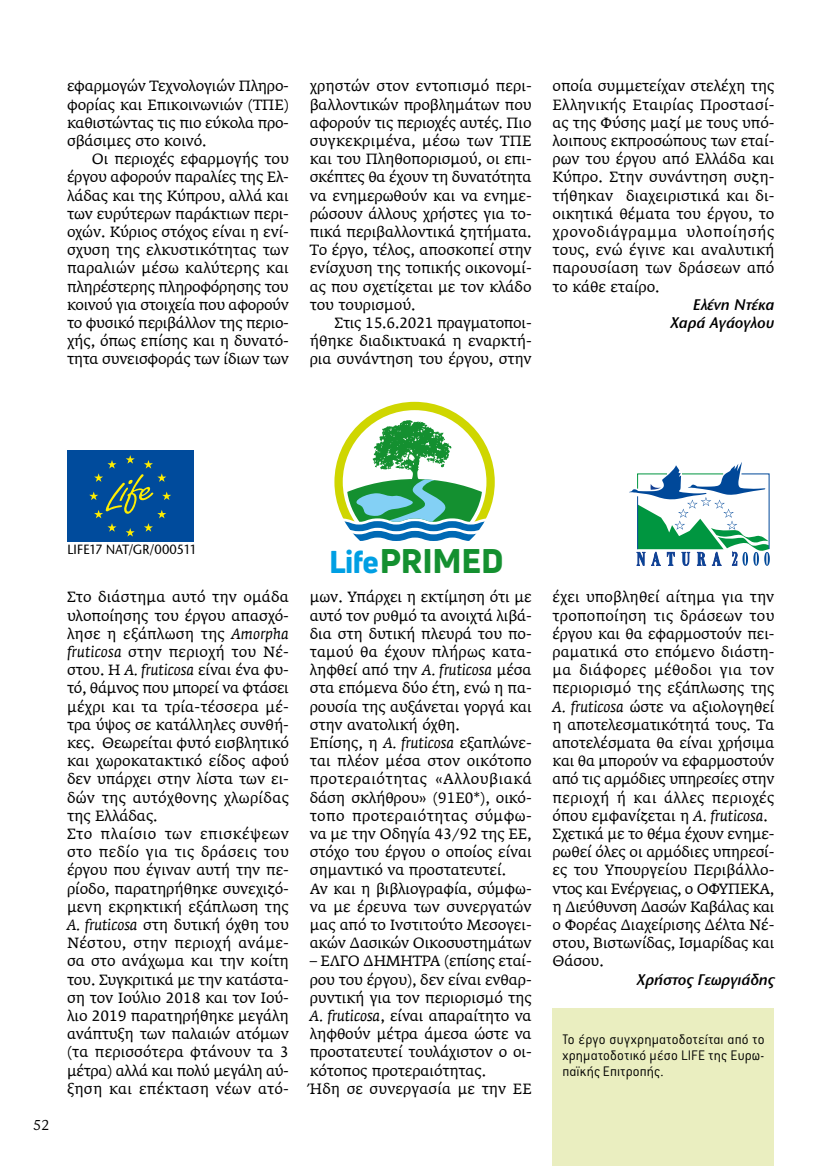
<style>
.page{position:relative;width:834px;height:1166px;background:#fff}
.page>*{position:absolute;margin:0;border:0;box-sizing:border-box;transform-origin:0 0}
.t1{font:800 33.43px "Uni Neue";letter-spacing:-.005em;color:#149030}
.t2{font:italic 600 16.1px/18.2px "Stone Sans ITC Hel";letter-spacing:-.005em;color:#000;text-align:right}
.t3{font:15.75px "Legacy Sans ITC Hel";color:#000}
.t4{font:300 15.22px/16.1px "Conduit ITC Hel";letter-spacing:.01em;color:#000;text-align:justify}
.t5{font:14.7px/18.2px "Fedra Serif AGR Book TF";letter-spacing:-.005em;color:#000;text-align:justify}
.t6{font:500 14px "Stone Sans ITC Hel";letter-spacing:-.02em;color:#000;scale:.94 1}
.s1{font-size:30.8px;color:#009fe3}
.s2{font-family:"Fedra Serif AGR";font-style:italic}
</style>
<div class="page">
<div style="left:552px;top:1007px;width:222px;height:158px;background:#eaeec0"></div>
<div style="left:67px;top:450px;width:126px;height:91px;background:#004b9c"></div>
<svg style="left:89px;top:455px;width:82px;height:81px"></svg>
<svg style="left:629px;top:462px;width:140px;height:104px"></svg>
<svg style="left:334px;top:402px;width:161px;height:139px"></svg>
<p class="t5" style="left:67px;top:78px;width:223px">εφαρμογών Τεχνολογιών Πληρο&shy;φορίας και Επικοινωνιών (ΤΠΕ) καθιστώντας τις πιο εύκολα προ&shy;σβάσιμες στο κοινό.</p>
<p class="t5" style="left:67px;top:151px;width:223px;text-indent:25px">Οι περιοχές εφαρμογής του έργου αφορούν παραλίες της Ελ&shy;λάδας και της Κύπρου, αλλά και των ευρύτερων παράκτιων περι&shy;οχών. Κύριος στόχος είναι η ενί&shy;σχυση της ελκυστικότητας των παραλιών μέσω καλύτερης και πληρέστερης πληροφόρησης του κοινού για στοιχεία που αφορούν το φυσικό περιβάλλον της περιο&shy;χής, όπως επίσης και η δυνατό&shy;τητα συνεισφοράς των ίδιων των</p>
<p class="t5" style="left:310px;top:78px;width:223px">χρηστών στον εντοπισμό περι&shy;βαλλοντικών προβλημάτων που αφορούν τις περιοχές αυτές. Πιο συγκεκριμένα, μέσω των ΤΠΕ και του Πληθοπορισμού, οι επι&shy;σκέπτες θα έχουν τη δυνατότητα να ενημερωθούν και να ενημε&shy;ρώσουν άλλους χρήστες για το&shy;πικά περιβαλλοντικά ζητήματα.<br>Το έργο, τέλος, αποσκοπεί στην ενίσχυση της τοπικής οικονομί&shy;ας που σχετίζεται με τον κλάδο του τουρισμού.</p>
<p class="t5" style="left:310px;top:314px;width:223px;text-indent:25px">Στις 15.6.2021 πραγματοποι&shy;ήθηκε διαδικτυακά η εναρκτή&shy;ρια συνάντηση του έργου, στην</p>
<p class="t5" style="left:552px;top:78px;width:223px">οποία συμμετείχαν στελέχη της Ελληνικής Εταιρίας Προστασί&shy;ας της Φύσης μαζί με τους υπό&shy;λοιπους εκπροσώπους των εταί&shy;ρων του έργου από Ελλάδα και Κύπρο. Στην συνάντηση συζη&shy;τήθηκαν διαχειριστικά και δι&shy;οικητικά θέματα του έργου, το χρονοδιάγραμμα υλοποίησής τους, ενώ έγινε και αναλυτική παρουσίαση των δράσεων από το κάθε εταίρο.</p>
<p class="t2" style="left:670px;top:295px;width:106px">Ελένη Ντέκα<br>Χαρά Αγάογλου</p>
<p class="t3" style="left:33px;top:1116px;width:18px">52</p>
<p class="t6" style="left:67px;top:542px;width:139px">LIFE17 NAT/GR/000511</p>
<h1 class="t1" style="left:329px;top:538px;width:176px"><span class="s1">Life</span>PRIMED</h1>
<p class="t5" style="left:310px;top:589px;width:223px;text-align:left">μων. Υπάρχει η εκτίμηση ότι με αυτό τον ρυθμό τα ανοιχτά λιβά&shy;δια στη δυτική πλευρά του πο&shy;ταμού θα έχουν πλήρως κατα&shy;ληφθεί από την <span class="s2">A. fruticosa</span> μέσα στα επόμενα δύο έτη, ενώ η πα&shy;ρουσία της αυξάνεται γοργά και στην ανατολική όχθη.<br>Επίσης, η <span class="s2">A. fruticosa</span> εξαπλώνε&shy;ται πλέον μέσα στον οικότοπο προτεραιότητας «Αλλουβιακά δάση σκλήθρου» (91Ε0*), οικό&shy;τοπο προτεραιότητας σύμφω&shy;να με την Οδηγία 43/92 της ΕΕ, στόχο του έργου ο οποίος είναι σημαντικό να προστατευτεί.<br>Αν και η βιβλιογραφία, σύμφω&shy;να με έρευνα των συνεργατών μας από το Ινστιτούτο Μεσογει&shy;ακών Δασικών Οικοσυστημάτων</p>
<p class="t5" style="left:310px;top:953px;width:223px;text-align:left">– ΕΛΓΟ ΔΗΜΗΤΡΑ (επίσης εταί&shy;ρου του έργου), δεν είναι ενθαρ&shy;ρυντική για τον περιορισμό της<br><span class="s2">A. fruticosa</span>, είναι απαραίτητο να ληφθούν μέτρα άμεσα ώστε να προστατευτεί τουλάχιστον ο οι&shy;κότοπος προτεραιότητας.<br>Ήδη σε συνεργασία με την ΕΕ</p>
<p class="t5" style="left:67px;top:589px;width:223px;text-align:left">Στο διάστημα αυτό την ομάδα υλοποίησης του έργου απασχό&shy;λησε η εξάπλωση της <span class="s2">Amorpha fruticosa</span> στην περιοχή του Νέ&shy;στου. Η <span class="s2">A. fruticosa</span> είναι ένα φυ&shy;τό, θάμνος που μπορεί να φτάσει μέχρι και τα τρία-τέσσερα μέ&shy;τρα ύψος σε κατάλληλες συνθή&shy;κες. Θεωρείται φυτό εισβλητικό και χωροκατακτικό είδος αφού δεν υπάρχει στην λίστα των ει&shy;δών της αυτόχθονης χλωρίδας της Ελλάδας.<br>Στο πλαίσιο των επισκέψεων στο πεδίο για τις δράσεις του έργου που έγιναν αυτή την πε&shy;ρίοδο, παρατηρήθηκε συνεχιζό&shy;μενη εκρηκτική εξάπλωση της<br><span class="s2">A. fruticosa</span> στη δυτική όχθη του<br>Νέστου, στην περιοχή ανάμε&shy;σα στο ανάχωμα και την κοίτη του. Συγκριτικά με την κατάστα&shy;ση τον Ιούλιο 2018 και τον Ιού&shy;λιο 2019 παρατηρήθηκε μεγάλη ανάπτυξη των παλαιών ατόμων (τα περισσότερα φτάνουν τα 3 μέτρα) αλλά και πολύ μεγάλη αύ&shy;ξηση και επέκταση νέων ατό-</p>
<p class="t5" style="left:552px;top:589px;width:223px;text-align:left">έχει υποβληθεί αίτημα για την τροποποίηση τις δράσεων του έργου και θα εφαρμοστούν πει&shy;ραματικά στο επόμενο διάστη&shy;μα διάφορες μέθοδοι για τον περιορισμό της εξάπλωσης της<br><span class="s2">A. fruticosa</span> ώστε να αξιολογηθεί η αποτελεσματικότητά τους. Τα αποτελέσματα θα είναι χρήσιμα και θα μπορούν να εφαρμοστούν από τις αρμόδιες υπηρεσίες στην περιοχή ή και άλλες περιοχές όπου εμφανίζεται η <span class="s2">A. fruticosa</span>.<br>Σχετικά με το θέμα έχουν ενημε&shy;ρωθεί όλες οι αρμόδιες υπηρεσί&shy;ες του Υπουργείου Περιβάλλο&shy;ντος και Ενέργειας, ο ΟΦΥΠΕΚΑ, η Διεύθυνση Δασών Καβάλας και ο Φορέας Διαχείρισης Δέλτα Νέ&shy;στου, Βιστωνίδας, Ισμαρίδας και<br>Θάσου.</p>
<p class="t2" style="left:636px;top:970px;width:139px">Χρήστος Γεωργιάδης</p>
<p class="t4" style="left:562px;top:1032px;width:203px">Το έργο συγχρηματοδοτείται από το χρηματοδοτικό μέσο LIFE της Ευρω&shy;παϊκής Επιτροπής.</p>
</div>
